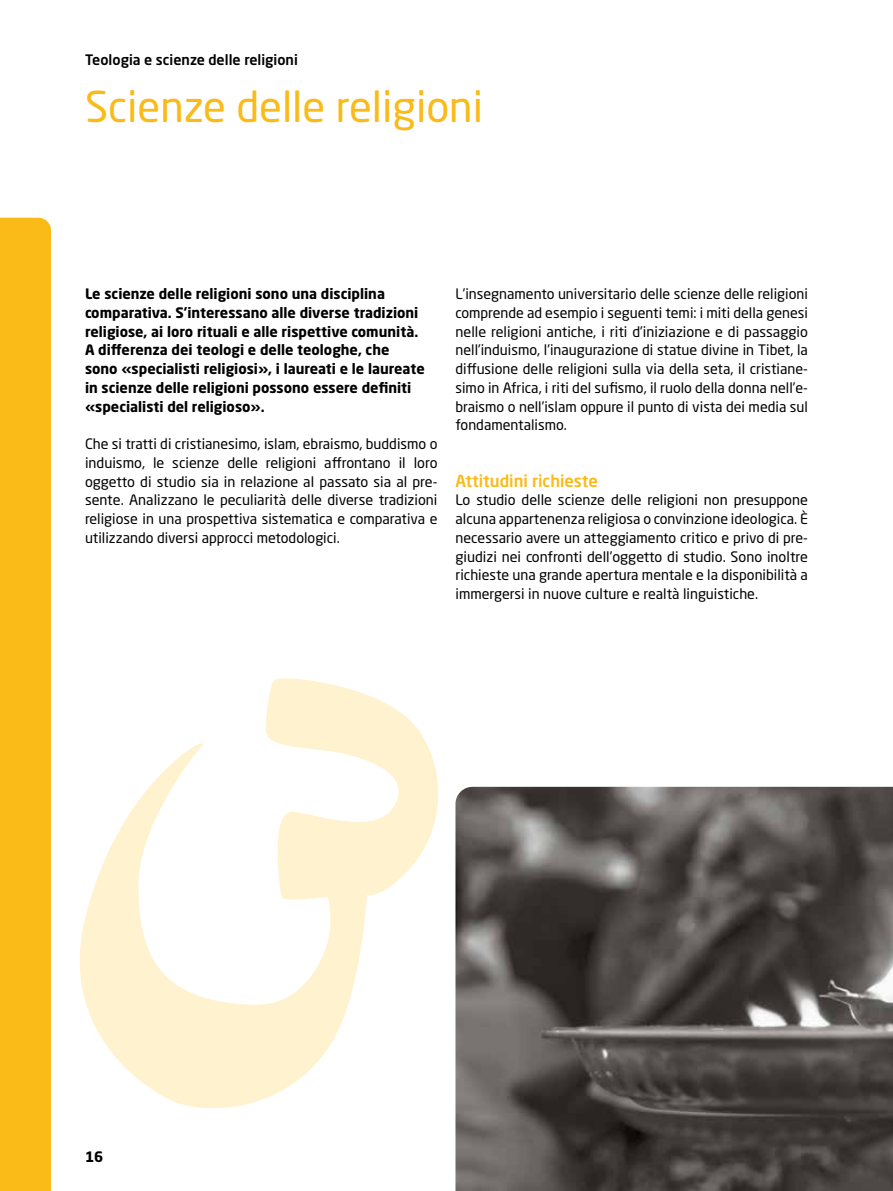
<style>
.page{position:relative;width:893px;height:1191px;background:#fff}
.page>*{position:absolute;margin:0;border:0;box-sizing:border-box;transform-origin:0 0}
.t1{font:42px "Neo Sans Pro";color:#faba17}
.t2{font:500 16.5px "Neo Sans Pro";color:#faba17}
.t3{font:14.25px/18.8px "Neo Sans Pro";color:#000;text-align:justify}
.t4{font:700 14.25px/18.8px "Neo Sans Pro";color:#000}
.t5{font:500 14.25px "Neo Sans Pro";color:#000}
</style>
<div class="page">
<div style="left:0;top:218px;width:51px;height:973px;background:#faba17"></div>
<svg style="left:79px;top:678px;width:360px;height:430px"></svg>
<img style="left:455px;top:787px;width:438px;height:404px">
<p class="t5" style="left:85px;top:50px;width:214px">Teologia e scienze delle religioni</p>
<h1 class="t1" style="left:85px;top:80px;width:399px">Scienze delle religioni</h1>
<p class="t4" style="left:85px;top:284px;width:341px">Le scienze delle religioni sono una disciplina comparativa. S’interessano alle diverse tradizioni religiose, ai loro rituali e alle rispettive comunità.<br>A differenza dei teologi e delle teologhe, che sono «specialisti religiosi», i laureati e le laureate in scienze delle religioni possono essere definiti «specialisti del religioso».</p>
<p class="t3" style="left:85px;top:434px;width:354px">Che si tratti di cristianesimo, islam, ebraismo, buddismo o induismo, le scienze delle religioni affrontano il loro oggetto di studio sia in relazione al passato sia al pre&shy;sente. Analizzano le peculiarità delle diverse tradizioni religiose in una prospettiva sistematica e comparativa e utilizzando diversi approcci metodologici.</p>
<p class="t3" style="left:455px;top:284px;width:354px">L’insegnamento universitario delle scienze delle religioni comprende ad esempio i seguenti temi: i miti della genesi nelle religioni antiche, i riti d’iniziazione e di passaggio nell’induismo, l’inaugurazione di statue divine in Tibet, la diffusione delle religioni sulla via della seta, il cristiane&shy;simo in Africa, i riti del sufismo, il ruolo della donna nell’e&shy;braismo o nell’islam oppure il punto di vista dei media sul fondamentalismo.</p>
<p class="t2" style="left:455px;top:470px;width:144px">Attitudini richieste</p>
<p class="t3" style="left:455px;top:490px;width:354px">Lo studio delle scienze delle religioni non presuppone alcuna appartenenza religiosa o convinzione ideologica. È necessario avere un atteggiamento critico e privo di pre&shy;giudizi nei confronti dell’oggetto di studio. Sono inoltre richieste una grande apertura mentale e la disponibilità a immergersi in nuove culture e realtà linguistiche.</p>
<p class="t4" style="left:85px;top:1146px;width:20px">16</p>
</div>
